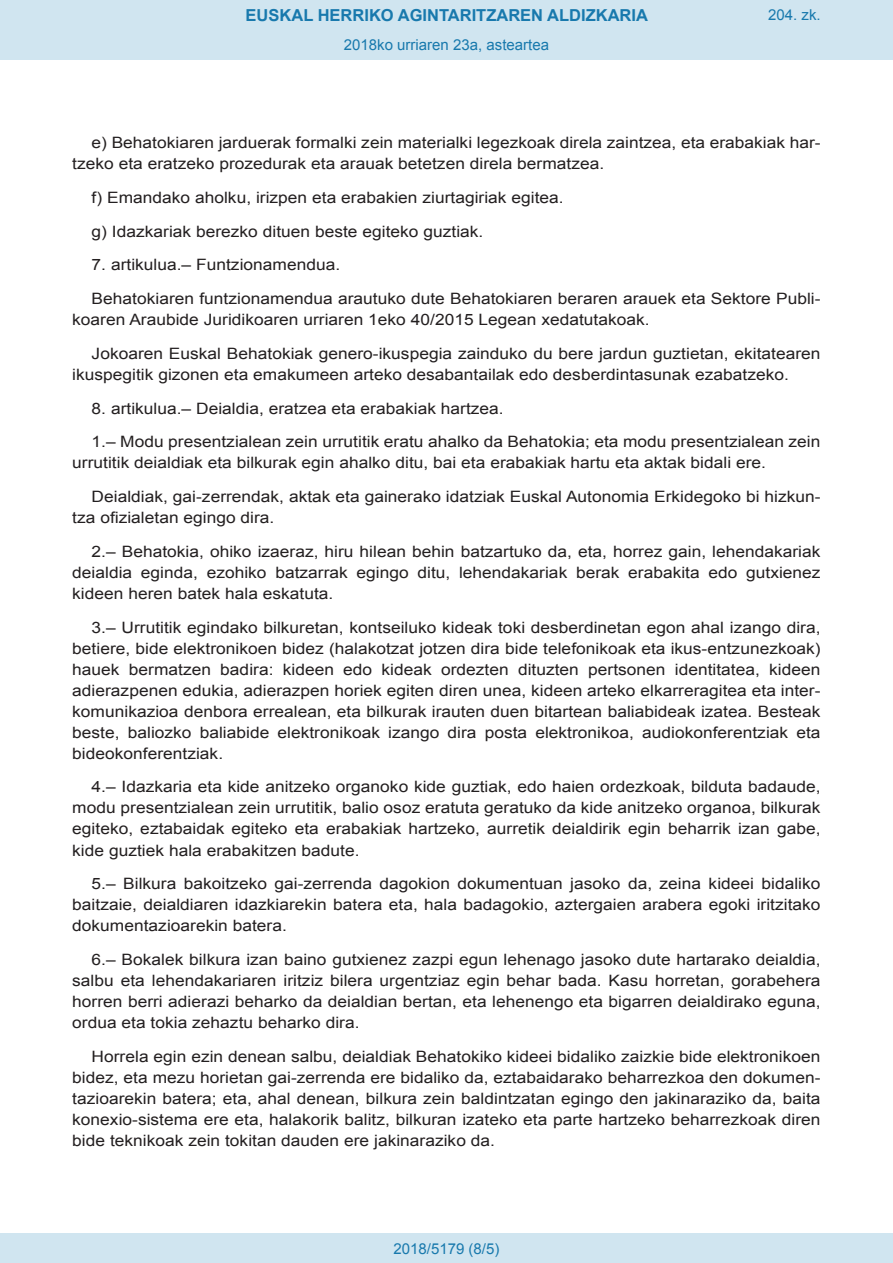
<style>
.page{position:relative;width:893px;height:1263px;background:#fff}
.page>*{position:absolute;margin:0;border:0;box-sizing:border-box;transform-origin:0 0}
.t1{font:700 16.5px "Arial";color:#1879ad}
.BOPVDetalle{font:15.6px/21px "Arial";color:#231f20;text-align:justify;scale:1.11 1}
.Paginacion_Centro{font:15px "Arial";color:#1879ad}
</style>
<div class="page">
<div style="left:0;top:0;width:893px;height:60px;background:#d0e5f0"></div>
<div style="left:0;top:1233px;width:893px;height:30px;background:#d0e5f0"></div>
<p class="t1" style="left:246px;top:4px;width:404px">EUSKAL HERRIKO AGINTARITZAREN ALDIZKARIA</p>
<p class="Paginacion_Centro" style="left:344px;top:35px;width:207px">2018ko urriaren 23a, asteartea</p>
<p class="Paginacion_Centro" style="left:768px;top:5px;width:54px">204. zk.</p>
<p class="BOPVDetalle" style="left:72px;top:132px;width:676px;text-indent:19px">e) Behatokiaren jarduerak formalki zein materialki legezkoak direla zaintzea, eta erabakiak har&shy;tzeko eta eratzeko prozedurak eta arauak betetzen direla bermatzea.</p>
<p class="BOPVDetalle" style="left:92px;top:187px;width:427px">f) Emandako aholku, irizpen eta erabakien ziurtagiriak egitea.</p>
<p class="BOPVDetalle" style="left:92px;top:221px;width:354px">g) Idazkariak berezko dituen beste egiteko guztiak.</p>
<p class="BOPVDetalle" style="left:92px;top:255px;width:225px">7. artikulua.– Funtzionamendua.</p>
<p class="BOPVDetalle" style="left:72px;top:288px;width:676px;text-indent:19px">Behatokiaren funtzionamendua arautuko dute Behatokiaren beraren arauek eta Sektore Publi&shy;koaren Araubide Juridikoaren urriaren 1eko 40/2015 Legean xedatutakoak.</p>
<p class="BOPVDetalle" style="left:72px;top:343px;width:676px;text-indent:19px">Jokoaren Euskal Behatokiak genero-ikuspegia zainduko du bere jardun guztietan, ekitatearen ikuspegitik gizonen eta emakumeen arteko desabantailak edo desberdintasunak ezabatzeko.</p>
<p class="BOPVDetalle" style="left:92px;top:398px;width:373px">8. artikulua.– Deialdia, eratzea eta erabakiak hartzea.</p>
<p class="BOPVDetalle" style="left:72px;top:432px;width:676px;text-indent:19px">1.– Modu presentzialean zein urrutitik eratu ahalko da Behatokia; eta modu presentzialean zein urrutitik deialdiak eta bilkurak egin ahalko ditu, bai eta erabakiak hartu eta aktak bidali ere.</p>
<p class="BOPVDetalle" style="left:72px;top:486px;width:676px;text-indent:19px">Deialdiak, gai-zerrendak, aktak eta gainerako idatziak Euskal Autonomia Erkidegoko bi hizkun&shy;tza ofizialetan egingo dira.</p>
<p class="BOPVDetalle" style="left:72px;top:541px;width:676px;text-indent:19px">2.– Behatokia, ohiko izaeraz, hiru hilean behin batzartuko da, eta, horrez gain, lehendakariak deialdia eginda, ezohiko batzarrak egingo ditu, lehendakariak berak erabakita edo gutxienez kideen heren batek hala eskatuta.</p>
<p class="BOPVDetalle" style="left:72px;top:617px;width:676px;text-indent:19px">3.– Urrutitik egindako bilkuretan, kontseiluko kideak toki desberdinetan egon ahal izango dira, betiere, bide elektronikoen bidez (halakotzat jotzen dira bide telefonikoak eta ikus-entzunezkoak) hauek bermatzen badira: kideen edo kideak ordezten dituzten pertsonen identitatea, kideen adierazpenen edukia, adierazpen horiek egiten diren unea, kideen arteko elkarreragitea eta inter&shy;komunikazioa denbora errealean, eta bilkurak irauten duen bitartean baliabideak izatea. Besteak beste, baliozko baliabide elektronikoak izango dira posta elektronikoa, audiokonferentziak eta bideokonferentziak.</p>
<p class="BOPVDetalle" style="left:72px;top:777px;width:676px;text-indent:19px">4.– Idazkaria eta kide anitzeko organoko kide guztiak, edo haien ordezkoak, bilduta badaude, modu presentzialean zein urrutitik, balio osoz eratuta geratuko da kide anitzeko organoa, bilkurak egiteko, eztabaidak egiteko eta erabakiak hartzeko, aurretik deialdirik egin beharrik izan gabe, kide guztiek hala erabakitzen badute.</p>
<p class="BOPVDetalle" style="left:72px;top:873px;width:676px;text-indent:19px">5.– Bilkura bakoitzeko gai-zerrenda dagokion dokumentuan jasoko da, zeina kideei bidaliko baitzaie, deialdiaren idazkiarekin batera eta, hala badagokio, aztergaien arabera egoki iritzitako dokumentazioarekin batera.</p>
<p class="BOPVDetalle" style="left:72px;top:949px;width:676px;text-indent:19px">6.– Bokalek bilkura izan baino gutxienez zazpi egun lehenago jasoko dute hartarako deialdia, salbu eta lehendakariaren iritziz bilera urgentziaz egin behar bada. Kasu horretan, gorabehera horren berri adierazi beharko da deialdian bertan, eta lehenengo eta bigarren deialdirako eguna, ordua eta tokia zehaztu beharko dira.</p>
<p class="BOPVDetalle" style="left:72px;top:1046px;width:676px;text-indent:19px">Horrela egin ezin denean salbu, deialdiak Behatokiko kideei bidaliko zaizkie bide elektronikoen bidez, eta mezu horietan gai-zerrenda ere bidaliko da, eztabaidarako beharrezkoa den dokumen&shy;tazioarekin batera; eta, ahal denean, bilkura zein baldintzatan egingo den jakinaraziko da, baita konexio-sistema ere eta, halakorik balitz, bilkuran izateko eta parte hartzeko beharrezkoak diren bide teknikoak zein tokitan dauden ere jakinaraziko da.</p>
<p class="Paginacion_Centro" style="left:393px;top:1238px;width:107px">2018/5179 (8/5)</p>
</div>
